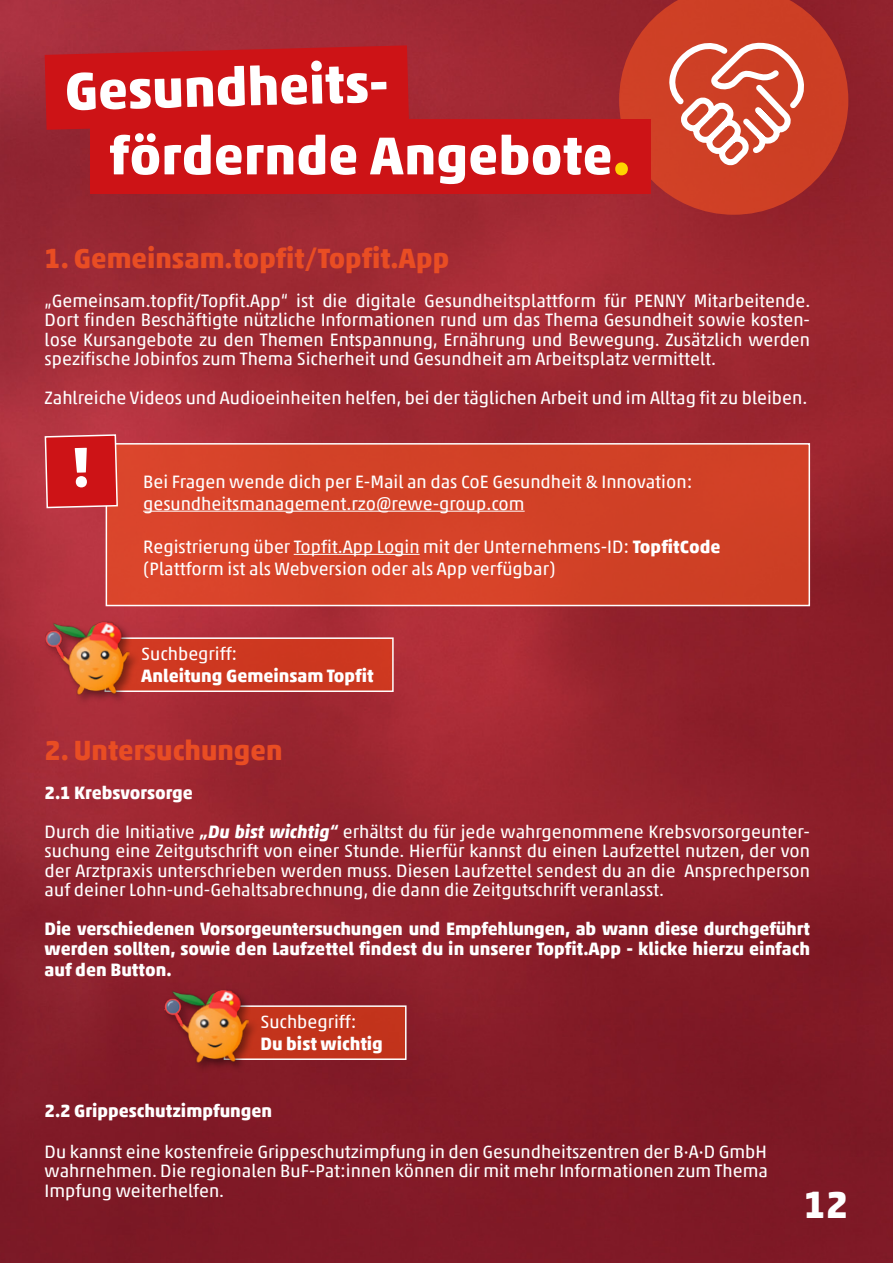
<style>
.page{position:relative;width:893px;height:1263px;background:#fff}
.page>*{position:absolute;margin:0;border:0;box-sizing:border-box;transform-origin:0 0}
.t1{font:700 54px "Akko For Penny";color:#fff}
.t2{font:700 38.25px "Akko For Penny";color:#fff}
.t3{font:700 27.9px "Akko For Penny";color:#e94d23}
.t4{font:18px/19.5px "Akko For Penny";color:#fff;text-align:justify}
.t5{font:700 18px/19.5px "Akko For Penny";color:#fff}
.s1{color:#ffd400}
.s2{font-weight:700}
.s3{font-weight:700;font-style:italic}
</style>
<div class="page">
<img style="left:0;top:0;width:893px;height:1263px">
<svg style="left:619px;top:0;width:229px;height:215px;background:#be3727"></svg>
<svg style="left:668px;top:38px;width:136px;height:133px"></svg>
<div style="left:106px;top:444px;width:703px;height:161px;background:#d34227"></div>
<div style="left:106px;top:443px;width:704px;height:163px;border:2px solid #fff"></div>
<hr style="left:143px;top:511px;width:382px;height:1px;background:#fff">
<hr style="left:294px;top:554px;width:126px;height:1px;background:#fff">
<svg style="left:45px;top:45px;width:364px;height:85px;background:#ca1418"></svg>
<div style="left:90px;top:119px;width:560px;height:74px;background:#cd1316"></div>
<div style="left:105px;top:638px;width:288px;height:53px;background:#cd3820"></div>
<div style="left:105px;top:637px;width:289px;height:55px;border:2px solid #fff"></div>
<div style="left:43px;top:620px;width:97px;height:86px;background:#000;opacity:.4"></div>
<img style="left:45px;top:615px;width:86px;height:86px">
<div style="left:224px;top:1006px;width:182px;height:53px;background:#c2331c"></div>
<div style="left:224px;top:1005px;width:183px;height:55px;border:2px solid #fff"></div>
<div style="left:162px;top:988px;width:97px;height:86px;background:#000;opacity:.4"></div>
<img style="left:164px;top:983px;width:86px;height:86px">
<svg style="left:44px;top:433px;width:75px;height:76px;background:#cf282b"></svg>
<h1 class="t1" style="left:63px;top:60px;width:332px;rotate:-2deg">Gesundheits-</h1>
<h1 class="t1" style="left:109px;top:122px;width:523px">fördernde Angebote<span class="s1">…</span></h1>
<h3 class="t3" style="left:45px;top:241px;width:406px">1. Gemeinsam.topfit/Topfit.App</h3>
<p class="t4" style="left:45px;top:290px;width:767px">„Gemeinsam.topfit/Topfit.App“ ist die digitale Gesundheitsplattform für PENNY Mitarbeitende.<br>Dort finden Beschäftigte nützliche Informationen rund um das Thema Gesundheit sowie kosten&shy;lose Kursangebote zu den Themen Entspannung, Ernährung und Bewegung. Zusätzlich werden spezifische Jobinfos zum Thema Sicherheit und Gesundheit am Arbeitsplatz vermittelt.</p>
<p class="t4" style="left:45px;top:388px;width:764px">Zahlreiche Videos und Audioeinheiten helfen, bei der täglichen Arbeit und im Alltag fit zu bleiben.</p>
<p class="t4" style="left:143px;top:471px;width:551px;line-height:21.6px">Bei Fragen wende dich per E-Mail an das CoE Gesundheit &amp; Innovation: gesundheitsmanagement.rzo@rewe-group.com</p>
<p class="t4" style="left:143px;top:536px;width:579px;line-height:21.6px">Registrierung über Topfit.App Login mit der Unternehmens-ID: <span class="s2">TopfitCode </span>(Plattform ist als Webversion oder als App verfügbar)</p>
<p class="t4" style="left:141px;top:644px;width:98px">Suchbegriff:</p>
<p class="t5" style="left:141px;top:666px;width:234px">Anleitung Gemeinsam Topfit</p>
<h3 class="t3" style="left:45px;top:733px;width:239px">2. Untersuchungen</h3>
<p class="t4" style="left:45px;top:773px;width:767px;line-height:39px"><span class="s2">2.1 Krebsvorsorge<br></span>Durch die Initiative <span class="s3">„Du bist wichtig“</span> erhältst du für jede wahrgenommene Krebsvorsorgeunter-</p>
<p class="t4" style="left:45px;top:841px;width:767px">suchung eine Zeitgutschrift von einer Stunde. Hierfür kannst du einen Laufzettel nutzen, der von der Arztpraxis unterschrieben werden muss. Diesen Laufzettel sendest du an die Ansprechperson auf deiner Lohn-und-Gehaltsabrechnung, die dann die Zeitgutschrift veranlasst.</p>
<p class="t5" style="left:45px;top:919px;width:767px">Die verschiedenen Vorsorgeuntersuchungen und Empfehlungen, ab wann diese durchgeführt werden sollten, sowie den Laufzettel findest du in unserer Topfit.App - klicke hierzu einfach</p>
<p class="t5" style="left:45px;top:960px;width:128px">auf den Button.</p>
<p class="t4" style="left:260px;top:1012px;width:98px">Suchbegriff:</p>
<p class="t5" style="left:260px;top:1034px;width:124px">Du bist wichtig</p>
<p class="t5" style="left:45px;top:1101px;width:229px">2.2 Grippeschutzimpfungen</p>
<p class="t4" style="left:45px;top:1142px;width:725px">Du kannst eine kostenfreie Grippeschutzimpfung in den Gesundheitszentren der B·A·D GmbH wahrnehmen. Die regionalen BuF-Pat:innen können dir mit mehr Informationen zum Thema Impfung weiterhelfen.</p>
<h2 class="t2" style="left:804px;top:1181px;width:46px">12</h2>
</div>
